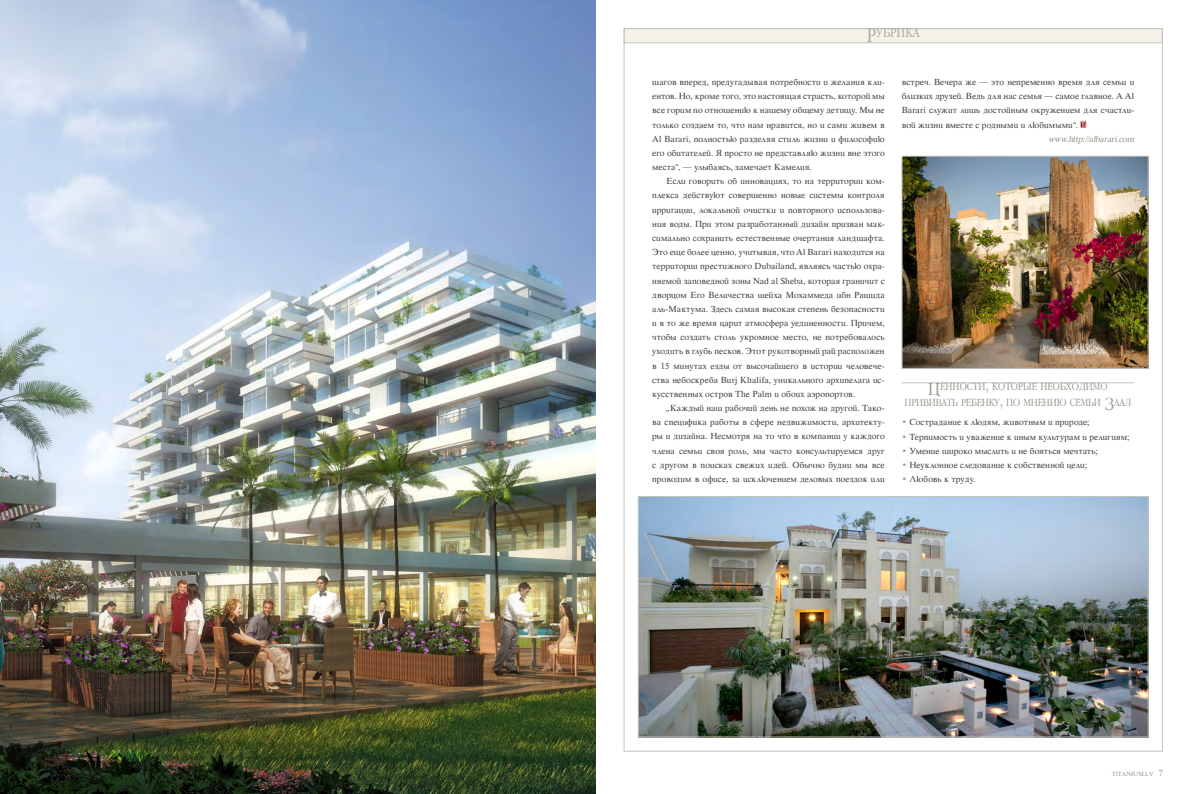
<style>
.page{position:relative;width:1191px;height:794px;background:#fff}
.page>*{position:absolute;margin:0;border:0;box-sizing:border-box;transform-origin:0 0}
.t1{font:14.3px "Garamond Narrow Plain";color:#a9a69d;scale:1.04 1}
.t2{font:11.4px/16px "Garamond Narrow Plain";letter-spacing:-.015em;color:#979389;text-align:center;scale:1.04 1}
.t3{font:8.5px/14.2px "Tracia";letter-spacing:.01em;color:#414042;text-align:justify}
.t4{font:italic 8.5px "Tracia";color:#979389}
.t5{font:5.8px "Tracia";color:#979389}
.s1{font-size:21.5px}
.s2{font-size:19.2px}
.s3{font-size:16.3px}
.s4{color:#979389}
.s5{font-size:8.5px}
</style>
<div class="page">
<div style="left:624px;top:28px;width:538px;height:15px;background:#f5f2eb;border:1px solid #c6c3bc"></div>
<img style="left:0;top:0;width:595px;height:794px">
<img style="left:640px;top:498px;width:506px;height:237px">
<div style="left:638px;top:496px;width:510px;height:241px;border:1px solid #c6c3bc"></div>
<hr style="left:901px;top:382px;width:233px;height:1px;background:#c6c3bc">
<img style="left:903px;top:158px;width:243px;height:209px">
<div style="left:901px;top:156px;width:247px;height:213px;border:1px solid #c6c3bc"></div>
<svg style="left:1080px;top:121px;width:6px;height:7px"></svg>
<h1 class="t1" style="left:867px;top:25px;width:52px"><span class="s1">р</span>убрика</h1>
<p class="t3" style="left:652px;top:75px;width:234px">шагов вперед, предугадывая потребности и желания кли&shy;ентов. Но, кроме того, это настоящая страсть, которой мы все горим по отношению к нашему общему детищу. Мы не только создаем то, что нам нравится, но и сами живем в Al Barari, полностью разделяя стиль жизни и философию его обитателей. Я просто не представляю жизни вне этого места”, — улыбаясь, замечает Камелия.</p>
<p class="t3" style="left:652px;top:174px;width:234px;text-indent:14px">Если говорить об инновациях, то на территории ком&shy;плекса действуют совершенно новые системы контроля ирригации, локальной очистки и повторного использова&shy;ния воды. При этом разработанный дизайн призван мак&shy;симально сохранить естественные очертания ландшафта.<br>Это еще более ценно, учитывая, что Al Barari находится на территории престижного Dubailand, являясь частью охра&shy;няемой заповедной зоны Nad al Sheba, которая граничит с дворцом Его Величества шейха Мохаммеда ибн Рашида аль-Мактума. Здесь самая высокая степень безопасности и в то же время царит атмосфера уединенности. Причем, чтобы создать столь укромное место, не потребовалось уходить в глубь песков. Этот рукотворный рай расположен в 15 минутах езды от высочайшего в истории человече&shy;ства небоскреба Burj Khalifa, уникального архипелага ис&shy;кусственных остров The Palm и обоих аэропортов.</p>
<p class="t3" style="left:652px;top:401px;width:234px;text-indent:14px">“Каждый наш рабочий день не похож на другой. Тако&shy;ва специфика работы в сфере недвижимости, архитекту&shy;ры и дизайна. Несмотря на то что в компании у каждого члена семьи своя роль, мы часто консультируемся друг с другом в поисках свежих идей. Обычно будни мы все проводим в офисе, за исключением деловых поездок или</p>
<p class="t3" style="left:901px;top:75px;width:234px">встреч. Вечера же — это непременно время для семьи и близких друзей. Ведь для нас семья — самое главное. А Al Barari служит лишь достойным окружением для счастли&shy;вой жизни вместе с родными и любимыми”.</p>
<p class="t4" style="left:1048px;top:134px;width:90px">www.http ://albarari.com</p>
<h2 class="t2" style="left:904px;top:378px;width:220px"><span class="s2">Ц</span>енности<span class="s3">,</span> которые необходимо прививать ребенку<span class="s3">,</span> по мнению семьи <span class="s2">З</span>аал</h2>
<p class="t3" style="left:901px;top:415px;width:189px"><span class="s4">•</span> Сострадание к людям, животным и природе;</p>
<p class="t3" style="left:901px;top:429px;width:229px"><span class="s4">•</span> Терпимость и уважение к иным культурам и религиям;</p>
<p class="t3" style="left:901px;top:443px;width:198px"><span class="s4">•</span> Умение широко мыслить и не бояться мечтать;</p>
<p class="t3" style="left:901px;top:458px;width:187px"><span class="s4">•</span> Неуклонное следование к собственной цели;</p>
<p class="t3" style="left:901px;top:472px;width:75px"><span class="s4">•</span> Любовь к труду.</p>
<p class="t5" style="left:1111px;top:770px;width:53px">titanium.lv <span class="s5">7</span></p>
</div>
